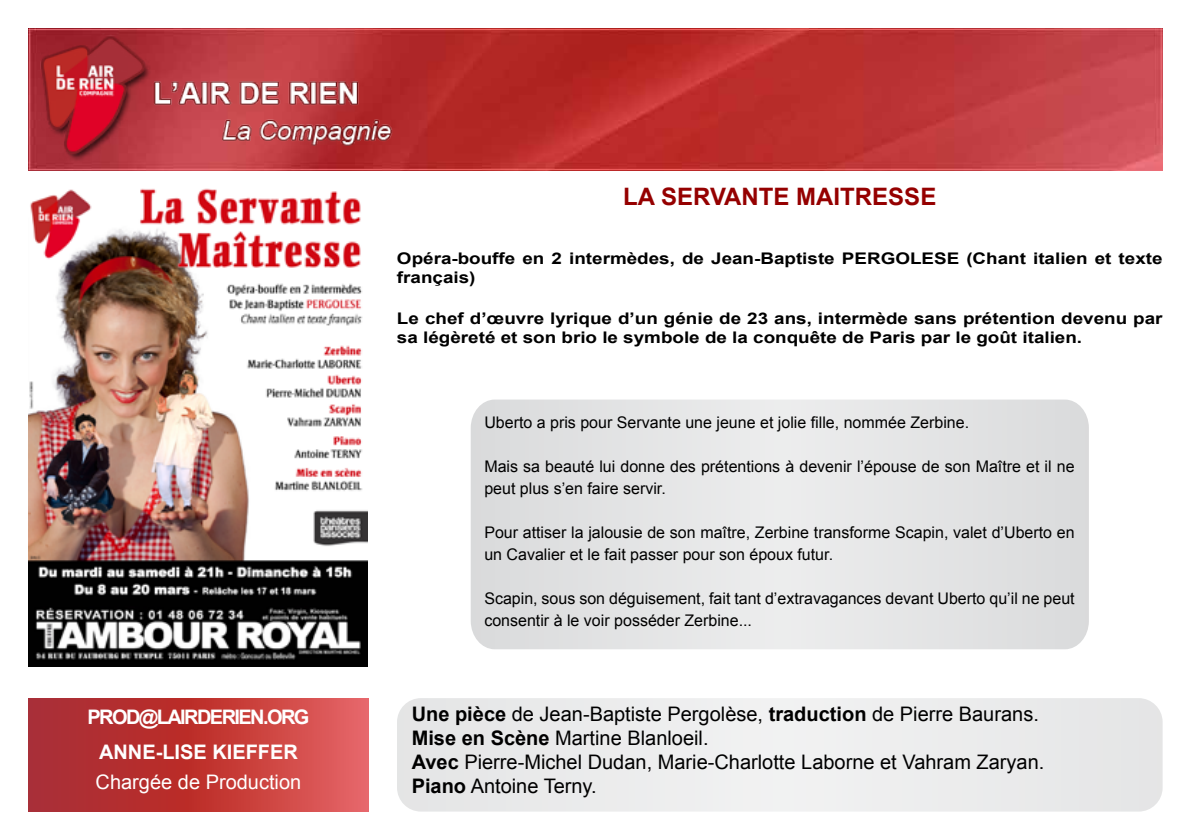
<style>
.page{position:relative;width:1191px;height:840px;background:#fff}
.page>*{position:absolute;margin:0;border:0;box-sizing:border-box;transform-origin:0 0}
.t1{font:700 24px "Arial";color:#950000}
.t2{font:20px/24px "Arial";color:#000}
.t3{font:700 20px/35.4px "Arial";letter-spacing:-.08em;color:#fff;text-align:center}
.t4{font:20px "Arial";color:#fff}
.t5{font:16px/22px "Arial";color:#000}
.t6{font:700 16px/19.2px "Arial";color:#000;scale:1.18 1}
.s1{font-weight:700}
</style>
<div class="page">
<img style="left:435px;top:28px;width:727px;height:142px">
<img style="left:28px;top:28px;width:94px;height:142px">
<img style="left:122px;top:28px;width:313px;height:142px">
<div style="left:397px;top:698px;width:765px;height:113px;background:#ebecec"></div>
<svg style="left:28px;top:698px;width:341px;height:113px;background:#c23c3c"></svg>
<svg style="left:471px;top:399px;width:618px;height:250px;background:#e3e3e4"></svg>
<img style="left:28px;top:188px;width:339px;height:478px">
<p class="t3" style="left:88px;top:699px;width:223px">PROD@LAIRDERIEN.ORG<br>ANNE-LISE KIEFFER</p>
<p class="t4" style="left:96px;top:768px;width:207px">Chargée de Production</p>
<h1 class="t1" style="left:623px;top:180px;width:314px">LA SERVANTE MAITRESSE</h1>
<p class="t6" style="left:397px;top:249px;width:650px">Opéra-bouffe en 2 intermèdes, de Jean-Baptiste PERGOLESE (Chant italien et texte français)</p>
<p class="t6" style="left:397px;top:309px;width:650px">Le chef d’œuvre lyrique d’un génie de 23 ans, intermède sans prétention devenu par sa légèreté et son brio le symbole de la conquête de Paris par le goût italien.</p>
<p class="t5" style="left:484px;top:411px;width:486px">Uberto a pris pour Servante une jeune et jolie fille, nommée Zerbine.</p>
<p class="t5" style="left:484px;top:455px;width:592px">Mais sa beauté lui donne des prétentions à devenir l’épouse de son Maître et il ne peut plus s’en faire servir.</p>
<p class="t5" style="left:484px;top:521px;width:592px">Pour attiser la jalousie de son maître, Zerbine transforme Scapin, valet d’Uberto en un Cavalier et le fait passer pour son époux futur.</p>
<p class="t5" style="left:484px;top:587px;width:592px">Scapin, sous son déguisement, fait tant d’extravagances devant Uberto qu’il ne peut consentir à le voir posséder Zerbine...</p>
<p class="t2" style="left:412px;top:701px;width:634px"><span class="s1">Une pièce</span> de Jean-Baptiste Pergolèse, <span class="s1">traduction</span> de Pierre Baurans.<br><span class="s1">Mise en Scène</span> Martine Blanloeil.<br><span class="s1">Avec</span> Pierre-Michel Dudan, Marie-Charlotte Laborne et Vahram Zaryan.<br><span class="s1">Piano</span> Antoine Terny.</p>
</div>
